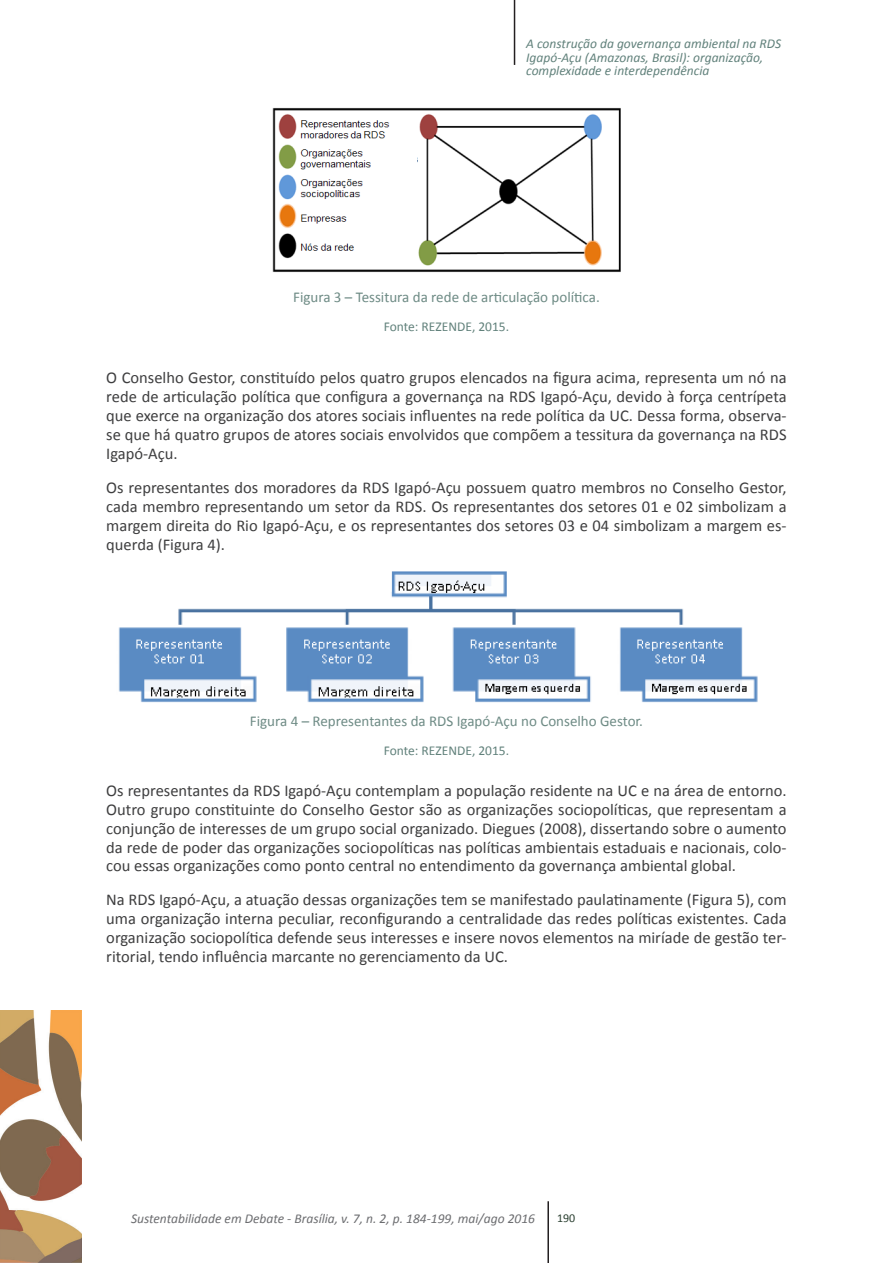
<style>
.page{position:relative;width:893px;height:1263px;background:#fff}
.page>*{position:absolute;margin:0;border:0;box-sizing:border-box;transform-origin:0 0}
.t1{font:16.5px/18.9px "Calibri";color:#3e3e3f;text-align:justify}
.Figura-titulo{font:15px "Calibri";color:#6e8b85}
.Legenda_de_Figura{font:italic 13.5px/13.5px "Calibri";color:#61817b}
.Legenda_de_Figura-2{font:italic 13.5px "Calibri";color:#6c6d70}
.Legenda_de_Figura-3{font:13.5px "Calibri";color:#61817b}
.t2{font:12px "Calibri";color:#2b4031}
</style>
<div class="page">
<img style="left:0;top:1010px;width:82px;height:253px">
<hr style="left:547px;top:1201px;width:2px;height:62px;background:#231f20">
<hr style="left:514px;top:0;width:1px;height:65px;background:#231f20">
<img style="left:272px;top:108px;width:349px;height:164px">
<img style="left:118px;top:571px;width:640px;height:132px">
<p class="Legenda_de_Figura" style="left:526px;top:37px;width:257px">A construção da governança ambiental na RDS<br>Igapó-Açu (Amazonas, Brasil): organização, complexidade e interdependência</p>
<p class="Figura-titulo" style="left:293px;top:288px;width:308px">Figura 3 – Tessitura da rede de articulação política.</p>
<p class="Legenda_de_Figura-3" style="left:384px;top:317px;width:127px">Fonte: REZENDE, 2015.</p>
<p class="t1" style="left:106px;top:369px;width:682px">O Conselho Gestor, constituído pelos quatro grupos elencados na figura acima, representa um nó na rede de articulação política que configura a governança na RDS Igapó-Açu, devido à força centrípeta que exerce na organização dos atores sociais influentes na rede política da UC. Dessa forma, observa&shy;se que há quatro grupos de atores sociais envolvidos que compõem a tessitura da governança na RDS Igapó-Açu.</p>
<p class="t1" style="left:106px;top:478px;width:682px">Os representantes dos moradores da RDS Igapó-Açu possuem quatro membros no Conselho Gestor, cada membro representando um setor da RDS. Os representantes dos setores 01 e 02 simbolizam a margem direita do Rio Igapó-Açu, e os representantes dos setores 03 e 04 simbolizam a margem es&shy;querda (Figura 4).</p>
<p class="Figura-titulo" style="left:250px;top:712px;width:395px">Figura 4 – Representantes da RDS Igapó-Açu no Conselho Gestor.</p>
<p class="Legenda_de_Figura-3" style="left:384px;top:742px;width:127px">Fonte: REZENDE, 2015.</p>
<p class="t1" style="left:106px;top:781px;width:682px">Os representantes da RDS Igapó-Açu contemplam a população residente na UC e na área de entorno.<br>Outro grupo constituinte do Conselho Gestor são as organizações sociopolíticas, que representam a conjunção de interesses de um grupo social organizado. Diegues (2008), dissertando sobre o aumento da rede de poder das organizações sociopolíticas nas políticas ambientais estaduais e nacionais, colo&shy;cou essas organizações como ponto central no entendimento da governança ambiental global.</p>
<p class="t1" style="left:106px;top:890px;width:682px">Na RDS Igapó-Açu, a atuação dessas organizações tem se manifestado paulatinamente (Figura 5), com uma organização interna peculiar, reconfigurando a centralidade das redes políticas existentes. Cada organização sociopolítica defende seus interesses e insere novos elementos na miríade de gestão ter&shy;ritorial, tendo influência marcante no gerenciamento da UC.</p>
<p class="Legenda_de_Figura-2" style="left:131px;top:1210px;width:406px">Sustentabilidade em Debate - Brasília, v. 7, n. 2, p. 184-199, mai/ago 2016</p>
<p class="t2" style="left:557px;top:1210px;width:20px">190</p>
</div>
